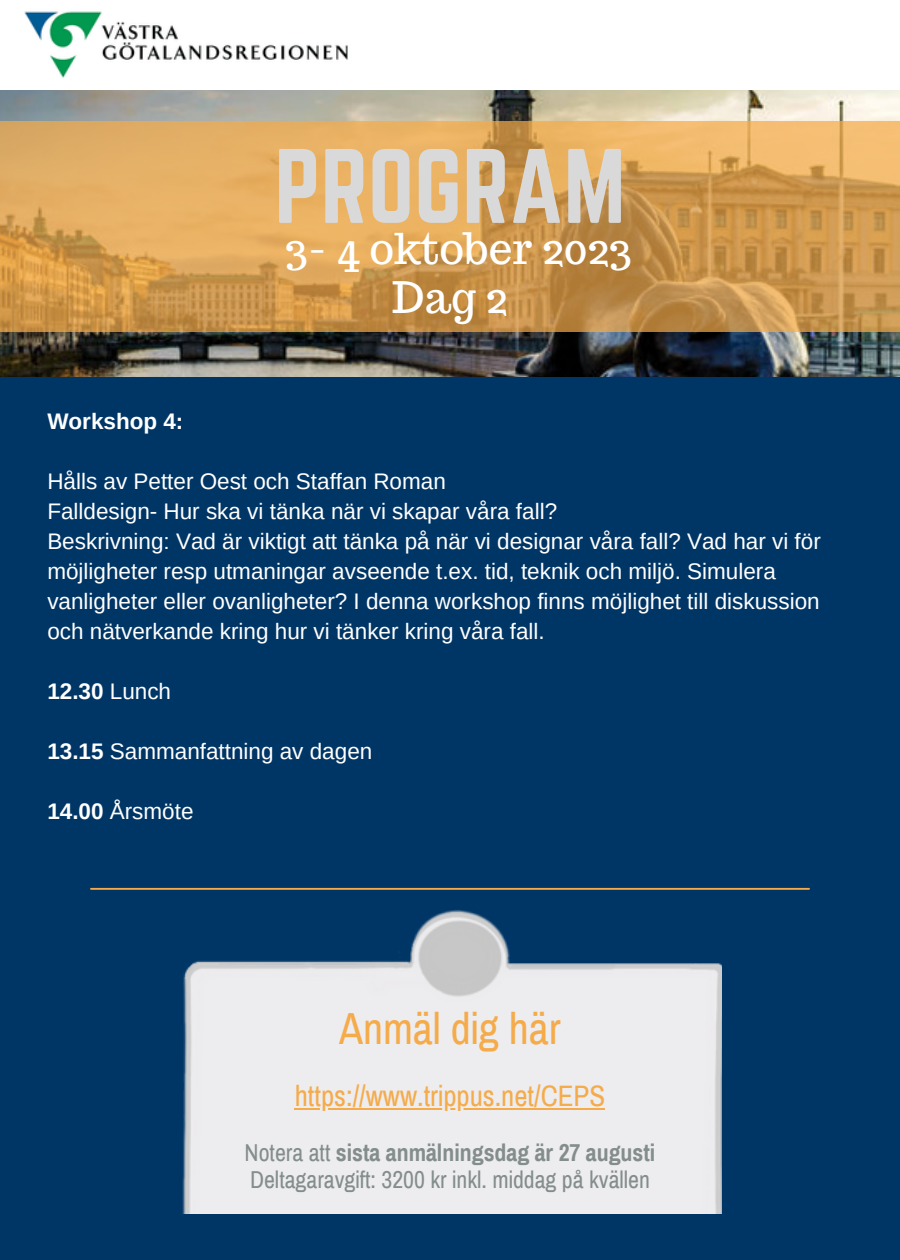
<style>
.page{position:relative;width:900px;height:1260px;background:#003666}
.page>*{position:absolute;margin:0;border:0;box-sizing:border-box;transform-origin:0 0}
.t1{font:92.5px "Norwester";color:#d9d9d9}
.t2{font:43.75px "Archivo Narrow";color:#f5ab49}
.t3{font:42.5px "Trocchi";color:#fff}
.t4{font:28.75px "Archivo Narrow";color:#f5ab49}
.t5{font:23.75px "Archivo Narrow";color:#838d8b}
.t6{font:700 23.75px "Archivo Narrow";color:#838d8b}
.t7{font:22.5px/30px "Arimo";color:#fff}
.t8{font:700 22.5px "Arimo";color:#fff}
.s1{font-weight:400}
.s2{font-weight:700}
</style>
<div class="page">
<img style="left:0;top:90px;width:900px;height:287px">
<svg style="left:0;top:121px;width:900px;height:211px"></svg>
<div style="left:0;top:0;width:900px;height:90px;background:#fff"></div>
<img style="left:24px;top:11px;width:324px;height:67px">
<img style="left:182px;top:910px;width:539px;height:304px">
<hr style="left:295px;top:1108px;width:310px;height:2px;background:#f5ab49">
<hr style="left:91px;top:888px;width:718px;height:2px;background:#f5ab49">
<p class="t1" style="left:274px;top:130px;width:353px">PROGRAM</p>
<p class="t3" style="left:285px;top:221px;width:348px">3- 4 oktober 2023</p>
<p class="t3" style="left:392px;top:270px;width:117px">Dag 2</p>
<p class="t8" style="left:47px;top:409px;width:138px">Workshop 4:</p>
<p class="t7" style="left:47px;top:466px;width:400px">Hålls av Petter Oest och Staffan Roman</p>
<p class="t7" style="left:47px;top:496px;width:511px">Falldesign- Hur ska vi tänka när vi skapar våra fall?</p>
<p class="t7" style="left:47px;top:526px;width:775px">Beskrivning: Vad är viktigt att tänka på när vi designar våra fall? Vad har vi för möjligheter resp utmaningar avseende t.ex. tid, teknik och miljö. Simulera vanligheter eller ovanligheter? I denna workshop finns möjlighet till diskussion och nätverkande kring hur vi tänker kring våra fall.</p>
<p class="t8" style="left:47px;top:679px;width:125px">12.30 <span class="s1">Lunch</span></p>
<p class="t7" style="left:47px;top:736px;width:327px"><span class="s2">13.15</span> Sammanfattning av dagen</p>
<p class="t7" style="left:47px;top:796px;width:148px"><span class="s2">14.00</span> Årsmöte</p>
<p class="t2" style="left:339px;top:1005px;width:223px">Anmäl dig här</p>
<p class="t4" style="left:295px;top:1081px;width:312px">https://www.trippus.net/CEPS</p>
<p class="t6" style="left:245px;top:1140px;width:412px"><span class="s1">Notera att</span> sista anmälningsdag är 27 augusti</p>
<p class="t5" style="left:250px;top:1167px;width:401px">Deltagaravgift: 3200 kr inkl. middag på kvällen</p>
</div>
